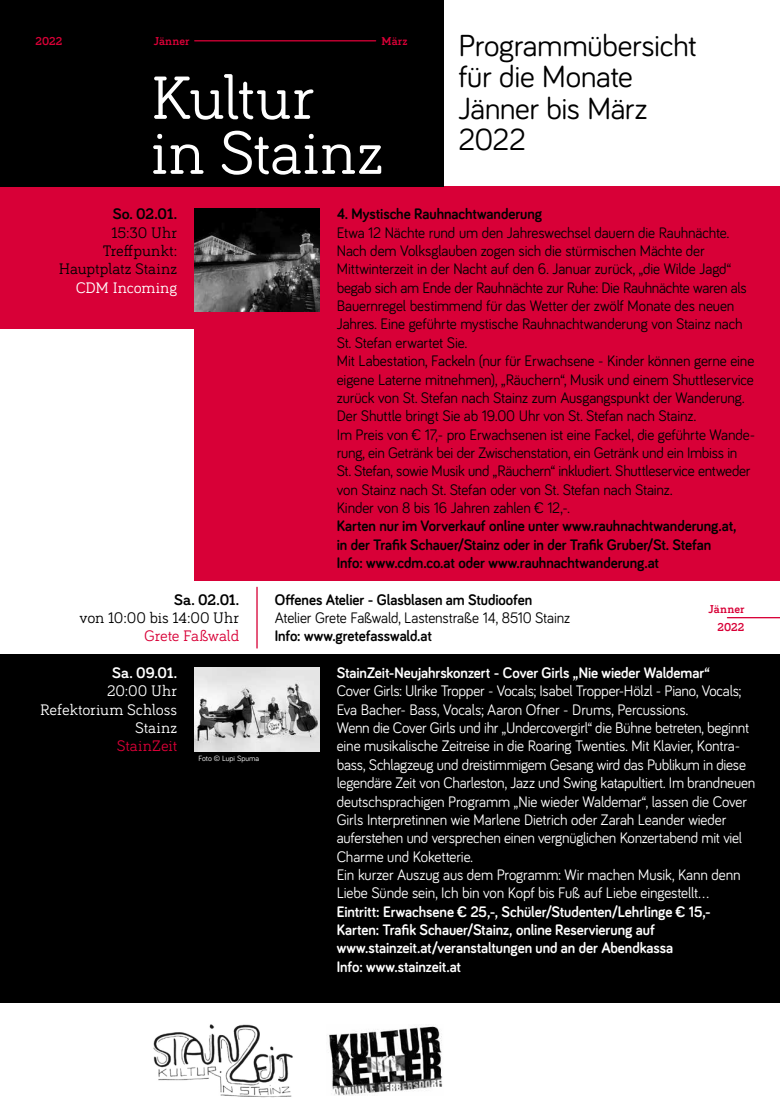
<style>
.page{position:relative;width:780px;height:1117px;background:#fff}
.page>*{position:absolute;margin:0;border:0;box-sizing:border-box;transform-origin:0 0}
.t1{font:62.75px/55px "Bariol Serif";color:#fff}
.t2{font:31.38px/31.4px "Bariol";letter-spacing:-.015em;color:#000}
.t3{font:15.75px/18.4px "Bariol";letter-spacing:-.01em;color:#000;scale:.95 1}
.t4{font:15.75px/18.4px "Bariol";letter-spacing:-.015em;color:#fff;scale:.95 1}
.t5{font:700 15.75px/18.4px "Bariol";letter-spacing:-.005em;color:#000;scale:.95 1}
.t6{font:700 15.75px/18.4px "Bariol";letter-spacing:-.005em;color:#fff;scale:.95 1}
.t7{font:15.75px/18.4px "Bariol Serif";color:#000;text-align:right}
.t8{font:15.75px/18.4px "Bariol Serif";color:#fff;text-align:right}
.t9{font:15.75px "Bariol Serif";letter-spacing:-.005em;color:#d80037}
.t10{font:700 15.75px "Bariol Serif";letter-spacing:-.005em;color:#000}
.t11{font:700 15.75px "Bariol Serif";color:#fff}
.t12{font:700 11.75px "Bariol Serif";letter-spacing:.005em;color:#d80037}
.t13{font:7.88px "Bariol";color:#fff}
</style>
<div class="page">
<div style="left:0;top:654px;width:780px;height:348px;background:#000"></div>
<div style="left:0;top:186px;width:198px;height:143px;background:#d80037"></div>
<div style="left:195px;top:186px;width:585px;height:394px;background:#d80037"></div>
<div style="left:0;top:0;width:443px;height:186px;background:#000"></div>
<img style="left:153px;top:1024px;width:140px;height:74px">
<img style="left:329px;top:1026px;width:114px;height:69px">
<hr style="left:256px;top:587px;width:2px;height:61px;background:#d80037">
<hr style="left:195px;top:40px;width:180px;height:1px;background:#d80037">
<img style="left:195px;top:209px;width:124px;height:102px">
<img style="left:195px;top:667px;width:124px;height:84px">
<hr style="left:727px;top:617px;width:53px;height:1px;background:#d80037">
<p class="t12" style="left:35px;top:33px;width:28px">2022</p>
<p class="t12" style="left:154px;top:33px;width:37px">Jänner</p>
<p class="t12" style="left:381px;top:33px;width:28px">März</p>
<h2 class="t2" style="left:458px;top:28px;width:240px">Programmübersicht für die Monate<br>Jänner bis März<br>2022</h2>
<h1 class="t1" style="left:151px;top:66px;width:234px">Kultur in Stainz</h1>
<p class="t10" style="left:113px;top:203px;width:66px">So. 02.01.</p>
<p class="t7" style="left:59px;top:222px;width:120px">15:30 Uhr<br>Treffpunkt:<br>Hauptplatz Stainz</p>
<p class="t8" style="left:76px;top:277px;width:103px">CDM Incoming</p>
<p class="t10" style="left:174px;top:588px;width:66px">Sa. 02.01.</p>
<p class="t7" style="left:79px;top:607px;width:161px">von 10:00 bis 14:00 Uhr</p>
<p class="t9" style="left:144px;top:625px;width:96px">Grete Faßwald</p>
<p class="t11" style="left:112px;top:661px;width:66px">Sa. 09.01.</p>
<p class="t8" style="left:40px;top:680px;width:139px">20:00 Uhr<br>Refektorium Schloss<br>Stainz</p>
<p class="t9" style="left:117px;top:735px;width:62px">StainZeit</p>
<p class="t13" style="left:198px;top:752px;width:62px">Foto © Lupi Spuma</p>
<p class="t5" style="left:337px;top:204px;width:218px">4. Mystische Rauhnachtwanderung</p>
<p class="t3" style="left:337px;top:222px;width:442px">Etwa 12 Nächte rund um den Jahreswechsel dauern die Rauhnächte.<br>Nach dem Volksglauben zogen sich die stürmischen Mächte der Mittwinterzeit in der Nacht auf den 6. Januar zurück, „die Wilde Jagd“ begab sich am Ende der Rauhnächte zur Ruhe: Die Rauhnächte waren als Bauernregel bestimmend für das Wetter der zwölf Monate des neuen Jahres. Eine geführte mystische Rauhnachtwanderung von Stainz nach St. Stefan erwartet Sie.<br>Mit Labestation, Fackeln (nur für Erwachsene - Kinder können gerne eine eigene Laterne mitnehmen), „Räuchern“, Musik und einem Shuttleservice zurück von St. Stefan nach Stainz zum Ausgangspunkt der Wanderung.<br>Der Shuttle bringt Sie ab 19.00 Uhr von St. Stefan nach Stainz.<br>Im Preis von € 17,- pro Erwachsenen ist eine Fackel, die geführte Wande&shy;rung, ein Getränk bei der Zwischenstation, ein Getränk und ein Imbiss in St. Stefan, sowie Musik und „Räuchern“ inkludiert. Shuttleservice entweder von Stainz nach St. Stefan oder von St. Stefan nach Stainz.<br>Kinder von 8 bis 16 Jahren zahlen € 12,-.</p>
<p class="t5" style="left:337px;top:516px;width:422px">Karten nur im Vorverkauf online unter www.rauhnachtwanderung.at, in der Trafik Schauer/Stainz oder in der Trafik Gruber/St. Stefan<br>Info: www.cdm.co.at oder www.rauhnachtwanderung.at</p>
<p class="t5" style="left:275px;top:589px;width:272px">Offenes Atelier - Glasblasen am Studioofen</p>
<p class="t3" style="left:275px;top:607px;width:312px">Atelier Grete Faßwald, Lastenstraße 14, 8510 Stainz</p>
<p class="t5" style="left:275px;top:626px;width:167px">Info: www.gretefasswald.at</p>
<p class="t12" style="left:708px;top:600px;width:37px">Jänner</p>
<p class="t12" style="left:717px;top:618px;width:28px">2022</p>
<p class="t6" style="left:337px;top:662px;width:394px">StainZeit-Neujahrskonzert - Cover Girls „Nie wieder Waldemar“</p>
<p class="t4" style="left:337px;top:681px;width:442px">Cover Girls: Ulrike Tropper - Vocals; Isabel Tropper-Hölzl - Piano, Vocals; Eva Bacher- Bass, Vocals; Aaron Ofner - Drums, Percussions.<br>Wenn die Cover Girls und ihr „Undercovergirl“ die Bühne betreten, beginnt eine musikalische Zeitreise in die Roaring Twenties. Mit Klavier, Kontra&shy;bass, Schlagzeug und dreistimmigem Gesang wird das Publikum in diese legendäre Zeit von Charleston, Jazz und Swing katapultiert. Im brandneuen deutschsprachigen Programm „Nie wieder Waldemar“, lassen die Cover Girls Interpretinnen wie Marlene Dietrich oder Zarah Leander wieder auferstehen und versprechen einen vergnüglichen Konzertabend mit viel Charme und Koketterie.<br>Ein kurzer Auszug aus dem Programm: Wir machen Musik, Kann denn Liebe Sünde sein, Ich bin von Kopf bis Fuß auf Liebe eingestellt…</p>
<p class="t6" style="left:337px;top:901px;width:395px">Eintritt: Erwachsene € 25,-, Schüler/Studenten/Lehrlinge € 15,- Karten: Trafik Schauer/Stainz, online Reservierung auf www.stainzeit.at/veranstaltungen und an der Abendkassa<br>Info: www.stainzeit.at</p>
</div>
